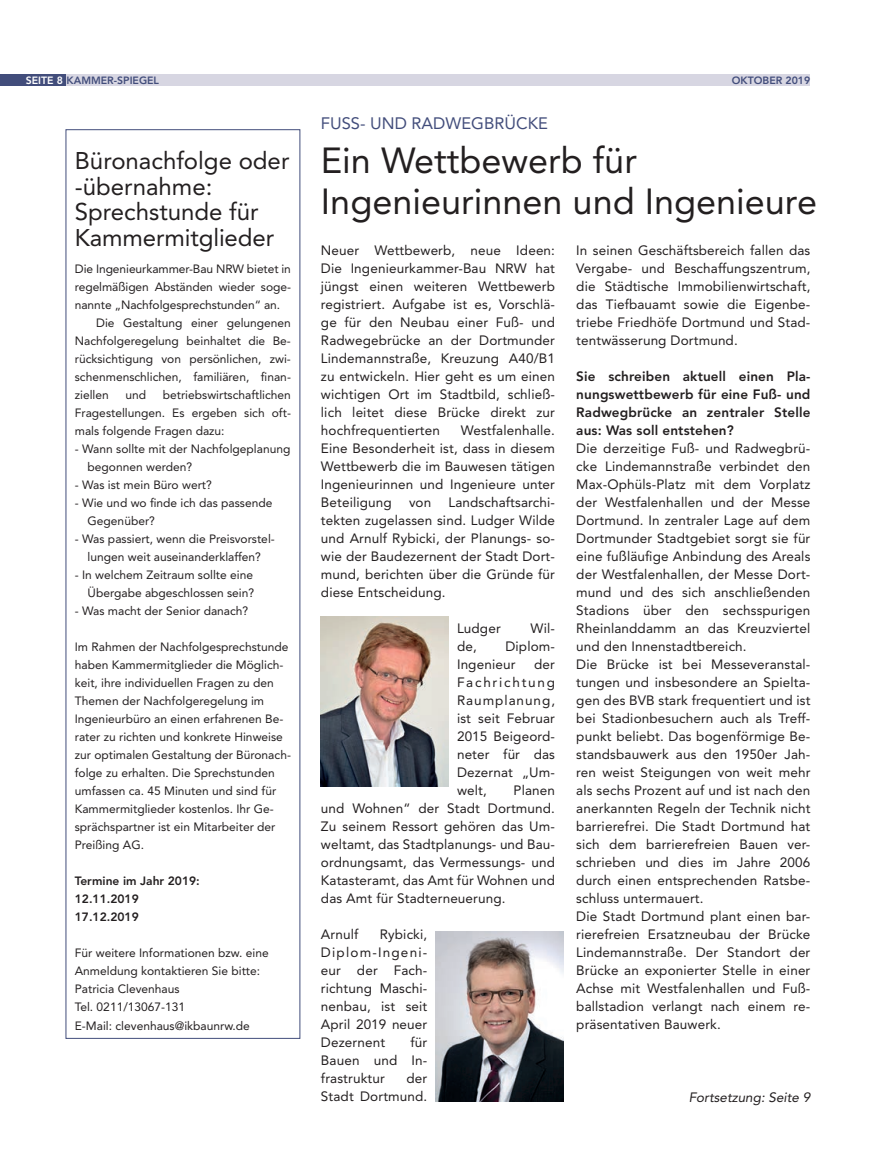
<style>
.page{position:relative;width:876px;height:1173px;background:#fff}
.page>*{position:absolute;margin:0;border:0;box-sizing:border-box;transform-origin:0 0}
.t1{font:36px/40.5px "Avenir LT Std";color:#231f20}
.t2{font:24px/25.5px "Avenir LT Std";color:#231f20}
.t3{font:16.5px "Avenir LT Std";color:#424d7b}
.t4{font:13.5px/18px "Avenir LT Std";letter-spacing:.01em;color:#231f20;text-align:justify}
.t5{font:800 13.5px/18px "Avenir LT Std";letter-spacing:.01em;color:#231f20;text-align:justify}
.t6{font:italic 13.5px "Avenir LT Std";color:#231f20}
.t7{font:12px/18px "Avenir LT Std";color:#231f20}
.t8{font:800 12px/18px "Avenir LT Std";color:#231f20}
.t9{font:800 10.5px "Avenir LT Std";color:#424d7b}
.s1{color:#fff}
</style>
<div class="page">
<div style="left:64px;top:75px;width:745px;height:11px;background:#d7d6e2"></div>
<div style="left:0;top:75px;width:65px;height:11px;background:#424d7b"></div>
<img style="left:321px;top:616px;width:127px;height:170px">
<img style="left:435px;top:931px;width:128px;height:170px">
<p class="t9" style="left:26px;top:74px;width:134px"><span class="s1">SEITE 8</span> KAMMER-SPIEGEL</p>
<p class="t9" style="left:731px;top:74px;width:80px">OKTOBER 2019</p>
<h2 class="t2" style="left:75px;top:149px;width:216px">Büronachfolge oder -übernahme:<br>Sprechstunde für<br>Kammermitglieder</h2>
<p class="t7" style="left:75px;top:260px;width:217px">Die Ingenieurkammer-Bau NRW bietet in</p>
<p class="t7" style="left:75px;top:278px;width:217px">regelmäßigen Abständen wieder soge-</p>
<p class="t7" style="left:75px;top:296px;width:207px">nannte „Nachfolgesprechstunden“ an.</p>
<p class="t7" style="left:96px;top:314px;width:196px">Die Gestaltung einer gelungenen</p>
<p class="t7" style="left:75px;top:332px;width:217px">Nachfolgeregelung beinhaltet die Be-</p>
<p class="t7" style="left:75px;top:350px;width:217px">rücksichtigung von persönlichen, zwi-</p>
<p class="t7" style="left:75px;top:368px;width:217px">schenmenschlichen, familiären, finan-</p>
<p class="t7" style="left:75px;top:386px;width:35px">ziellen</p>
<p class="t7" style="left:125px;top:386px;width:22px">und</p>
<p class="t7" style="left:75px;top:386px;width:217px;text-align:justify;text-indent:88px">betriebswirtschaftlichen Fragestellungen. Es ergeben sich oft&shy;mals folgende Fragen dazu:</p>
<p class="t7" style="left:88px;top:440px;width:204px;text-indent:-13px">- Wann sollte mit der Nachfolgeplanung begonnen werden?</p>
<p class="t7" style="left:75px;top:476px;width:138px">- Was ist mein Büro wert?</p>
<p class="t7" style="left:88px;top:494px;width:186px;text-indent:-13px">- Wie und wo finde ich das passende<br>Gegenüber?</p>
<p class="t7" style="left:75px;top:530px;width:201px;text-align:center">- Was passiert, wenn die Preisvorstel&shy;lungen weit auseinanderklaffen?</p>
<p class="t7" style="left:75px;top:566px;width:181px;text-align:right">- In welchem Zeitraum sollte eine<br>Übergabe abgeschlossen sein?</p>
<p class="t7" style="left:75px;top:602px;width:175px">- Was macht der Senior danach?</p>
<p class="t7" style="left:75px;top:638px;width:217px">Im Rahmen der Nachfolgesprechstunde haben Kammermitglieder die Möglich&shy;keit, ihre individuellen Fragen zu den Themen der Nachfolgeregelung im Ingenieurbüro an einen erfahrenen Be&shy;rater zu richten und konkrete Hinweise zur optimalen Gestaltung der Büronach&shy;folge zu erhalten. Die Sprechstunden umfassen ca. 45 Minuten und sind für Kammermitglieder kostenlos. Ihr Ge&shy;sprächspartner ist ein Mitarbeiter der Preißing AG.</p>
<p class="t8" style="left:75px;top:872px;width:126px">Termine im Jahr 2019:<br>12.11.2019<br>17.12.2019</p>
<p class="t7" style="left:75px;top:944px;width:195px">Für weitere Informationen bzw. eine<br>Anmeldung kontaktieren Sie bitte:<br>Patricia Clevenhaus<br>Tel. 0211/13067-131<br>E-Mail: clevenhaus@ikbaunrw.de</p>
<p class="t3" style="left:321px;top:114px;width:228px">FUSS- UND RADWEGBRÜCKE</p>
<h1 class="t1" style="left:321px;top:141px;width:497px">Ein Wettbewerb für<br>Ingenieurinnen und Ingenieure</h1>
<p class="t4" style="left:321px;top:242px;width:235px">Neuer Wettbewerb, neue Ideen:<br>Die Ingenieurkammer-Bau NRW hat jüngst einen weiteren Wettbewerb registriert. Aufgabe ist es, Vorschlä&shy;ge für den Neubau einer Fuß- und Radwegebrücke an der Dortmunder Lindemannstraße, Kreuzung A40/B1 zu entwickeln. Hier geht es um einen wichtigen Ort im Stadtbild, schließ&shy;lich leitet diese Brücke direkt zur hochfrequentierten</p>
<p class="t4" style="left:321px;top:422px;width:235px;text-indent:140px">Westfalenhalle.<br>Eine Besonderheit ist, dass in diesem Wettbewerb die im Bauwesen tätigen Ingenieurinnen und Ingenieure unter Beteiligung</p>
<p class="t4" style="left:321px;top:494px;width:235px;text-indent:127px">Landschaftsarchi&shy;tekten zugelassen sind. Ludger Wilde und Arnulf Rybicki, der Planungs- so&shy;wie der Baudezernent der Stadt Dort&shy;mund, berichten über die Gründe für diese Entscheidung.</p>
<p class="t4" style="left:457px;top:620px;width:45px">Ludger</p>
<p class="t4" style="left:530px;top:620px;width:26px">Wil-</p>
<p class="t4" style="left:457px;top:638px;width:21px">de,</p>
<p class="t4" style="left:409px;top:494px;width:24px">von</p>
<p class="t4" style="left:457px;top:638px;width:99px;text-indent:48px">Diplom-<br>Ingenieur</p>
<p class="t4" style="left:457px;top:656px;width:99px;text-indent:77px">der Fachrichtung Raumplanung, ist seit Februar 2015 Beigeord&shy;neter für das Dezernat „Um&shy;welt,</p>
<p class="t4" style="left:321px;top:782px;width:235px;text-indent:192px">Planen und Wohnen“ der Stadt Dortmund.<br>Zu seinem Ressort gehören das Um&shy;weltamt, das Stadtplanungs- und Bau&shy;ordnungsamt, das Vermessungs- und Katasteramt, das Amt für Wohnen und das Amt für Stadterneuerung.</p>
<p class="t4" style="left:321px;top:926px;width:39px">Arnulf</p>
<p class="t4" style="left:321px;top:926px;width:108px;text-indent:59px">Rybicki, Diplom-Ingeni&shy;eur der Fach&shy;richtung Maschi&shy;nenbau, ist seit April 2019 neuer Dezernent</p>
<p class="t4" style="left:321px;top:1034px;width:108px;text-indent:90px">für Bauen und In&shy;frastruktur</p>
<p class="t4" style="left:321px;top:1070px;width:108px;text-align:right">der<br>Stadt Dortmund.</p>
<p class="t4" style="left:576px;top:242px;width:235px">In seinen Geschäftsbereich fallen das Vergabe- und Beschaffungszentrum, die Städtische Immobilienwirtschaft, das Tiefbauamt sowie die Eigenbe&shy;triebe Friedhöfe Dortmund und Stad&shy;tentwässerung Dortmund.</p>
<p class="t5" style="left:576px;top:367px;width:235px">Sie schreiben aktuell einen Pla&shy;nungswettbewerb für eine Fuß- und Radwegbrücke an zentraler Stelle aus: Was soll entstehen?</p>
<p class="t4" style="left:576px;top:439px;width:235px;text-align:left">Die derzeitige Fuß- und Radwegbrü&shy;cke Lindemannstraße verbindet den Max-Ophüls-Platz mit dem Vorplatz der Westfalenhallen und der Messe Dortmund. In zentraler Lage auf dem Dortmunder Stadtgebiet sorgt sie für eine fußläufige Anbindung des Areals der Westfalenhallen, der Messe Dort&shy;mund und des sich anschließenden Stadions über den sechsspurigen Rheinlanddamm an das Kreuzviertel und den Innenstadtbereich.<br>Die Brücke ist bei Messeveranstal&shy;tungen und insbesondere an Spielta&shy;gen des BVB stark frequentiert und ist bei Stadionbesuchern auch als Treff&shy;punkt beliebt. Das bogenförmige Be&shy;standsbauwerk aus den 1950er Jah&shy;ren weist Steigungen von weit mehr als sechs Prozent auf und ist nach den anerkannten Regeln der Technik nicht barrierefrei. Die Stadt Dortmund hat sich dem barrierefreien Bauen ver&shy;schrieben und dies im Jahre 2006 durch einen entsprechenden Ratsbe&shy;schluss untermauert.<br>Die Stadt Dortmund plant einen bar&shy;rierefreien Ersatzneubau der Brücke Lindemannstraße. Der Standort der Brücke an exponierter Stelle in einer Achse mit Westfalenhallen und Fuß&shy;ballstadion verlangt nach einem re&shy;präsentativen Bauwerk.</p>
<p class="t6" style="left:688px;top:1089px;width:123px">Fortsetzung: Seite 9</p>
</div>
